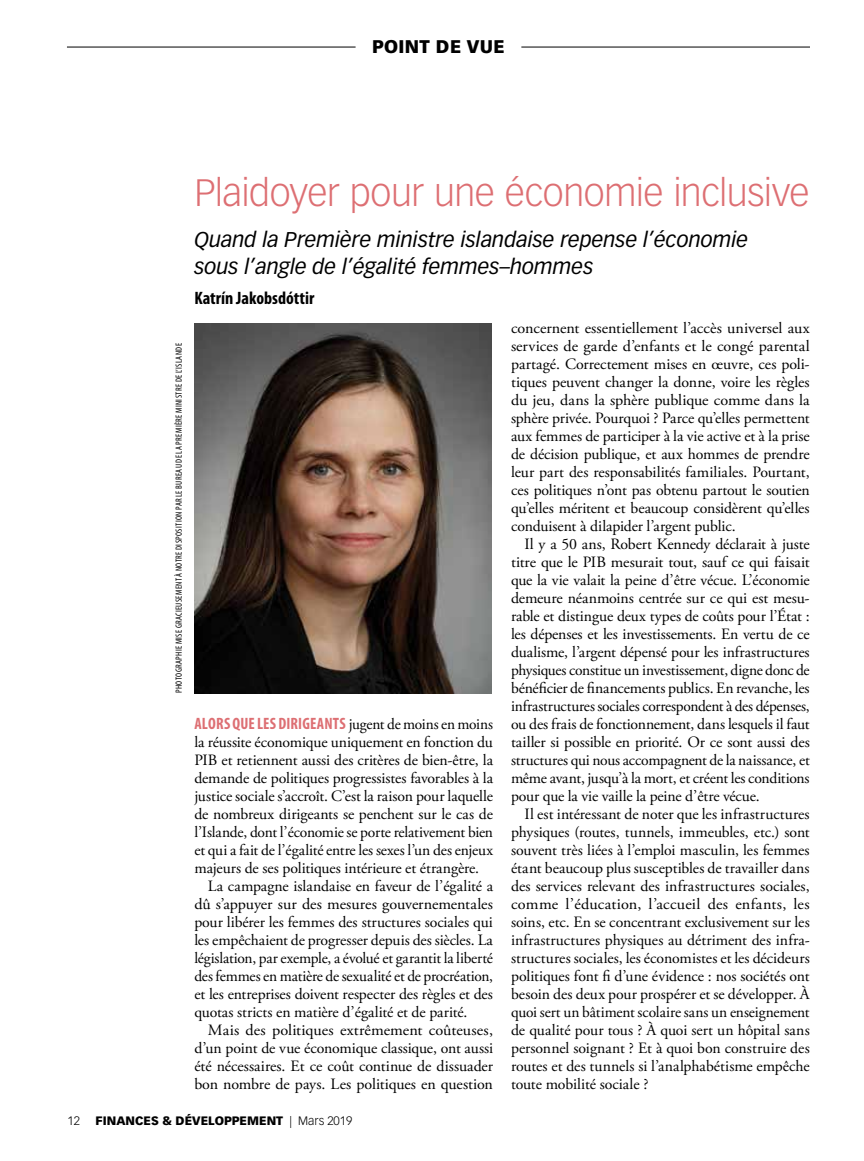
<style>
.page{position:relative;width:864px;height:1161px;background:#fff}
.page>*{position:absolute;margin:0;border:0;box-sizing:border-box;transform-origin:0 0}
.t1{font:300 37.5px "Vectora LT Std";letter-spacing:-.015em;color:#dd6f73}
.t2{font:italic 21px/27px "Vectora LT Std";color:#000}
.t3{font:700 condensed 18px "Myriad Pro";color:#000}
.t4{font:900 18px "Vectora LT Std";letter-spacing:.02em;color:#000}
.t5{font:700 condensed 16.5px "Myriad Pro";letter-spacing:.01em;color:#dd6f73}
.t6{font:15.75px/18px "Adobe Garamond Pro";letter-spacing:-.005em;color:#000;text-align:justify}
.t7{font:900 12px "Vectora LT Std";color:#000}
.t8{font:300 12px "Vectora LT Std";color:#000}
.t9{font:condensed 9px "Myriad Pro";letter-spacing:.035em;color:#000}
.s1{font-family:"Adobe Garamond Pro";font-weight:400;font-stretch:normal;font-size:15.75px;color:#000}
.s2{font-weight:300}
</style>
<div class="page">
<hr style="left:67px;top:47px;width:289px;height:1px;background:#000">
<hr style="left:521px;top:47px;width:289px;height:1px;background:#000">
<img style="left:194px;top:324px;width:298px;height:369px">
<p class="t4" style="left:372px;top:35px;width:134px">POINT DE VUE</p>
<p class="t9" style="left:174px;top:693px;width:351px;rotate:-90deg">PHOTOGRAPHIE MISE GRACIEUSEMENT À NOTRE DISPOSITION PAR LE BUREAU DE LA PREMIÈRE MINISTRE DE L’ISLANDE</p>
<h1 class="t1" style="left:194px;top:171px;width:617px">Plaidoyer pour une économie inclusive</h1>
<h2 class="t2" style="left:194px;top:226px;width:555px">Quand la Première ministre islandaise repense l’économie sous l’angle de l’égalité femmes–hommes</h2>
<p class="t3" style="left:194px;top:288px;width:122px">Katrín Jakobsdóttir</p>
<p class="t5" style="left:195px;top:714px;width:300px">ALORS QUE LES DIRIGEANTS <span class="s1">jugent de moins en moins</span></p>
<p class="t6" style="left:194px;top:734px;width:300px">la réussite économique uniquement en fonction du</p>
<p class="t6" style="left:194px;top:752px;width:300px">PIB et retiennent aussi des critères de bien-être, la</p>
<p class="t6" style="left:194px;top:770px;width:300px">demande de politiques progressistes favorables à la</p>
<p class="t6" style="left:194px;top:788px;width:300px">justice sociale s’accroît. C’est la raison pour laquelle</p>
<p class="t6" style="left:194px;top:806px;width:300px">de nombreux dirigeants se penchent sur le cas de</p>
<p class="t6" style="left:194px;top:824px;width:300px">l’Islande, dont l’économie se porte relativement bien</p>
<p class="t6" style="left:194px;top:842px;width:300px">et qui a fait de l’égalité entre les sexes l’un des enjeux</p>
<p class="t6" style="left:194px;top:860px;width:286px">majeurs de ses politiques intérieure et étrangère.</p>
<p class="t6" style="left:208px;top:878px;width:287px">La campagne islandaise en faveur de l’égalité a</p>
<p class="t6" style="left:194px;top:896px;width:300px">dû s’appuyer sur des mesures gouvernementales</p>
<p class="t6" style="left:194px;top:914px;width:300px">pour libérer les femmes des structures sociales qui</p>
<p class="t6" style="left:194px;top:932px;width:300px">les empêchaient de progresser depuis des siècles. La</p>
<p class="t6" style="left:194px;top:950px;width:300px">législation, par exemple, a évolué et garantit la liberté</p>
<p class="t6" style="left:194px;top:968px;width:300px">des femmes en matière de sexualité et de procréation,</p>
<p class="t6" style="left:194px;top:986px;width:300px">et les entreprises doivent respecter des règles et des</p>
<p class="t6" style="left:194px;top:1004px;width:275px">quotas stricts en matière d’égalité et de parité.</p>
<p class="t6" style="left:208px;top:1022px;width:287px">Mais des politiques extrêmement coûteuses,</p>
<p class="t6" style="left:194px;top:1040px;width:300px">d’un point de vue économique classique, ont aussi</p>
<p class="t6" style="left:194px;top:1058px;width:300px">été nécessaires. Et ce coût continue de dissuader</p>
<p class="t6" style="left:194px;top:1076px;width:300px">bon nombre de pays. Les politiques en question</p>
<p class="t6" style="left:511px;top:320px;width:300px">concernent essentiellement l’accès universel aux services de garde d’enfants et le congé parental partagé. Correctement mises en œuvre, ces poli&shy;tiques peuvent changer la donne, voire les règles du jeu, dans la sphère publique comme dans la sphère privée. Pourquoi ? Parce qu’elles permettent aux femmes de participer à la vie active et à la prise de décision publique, et aux hommes de prendre leur part des responsabilités familiales. Pourtant, ces politiques n’ont pas obtenu partout le soutien qu’elles méritent et beaucoup considèrent qu’elles conduisent à dilapider l’argent public.</p>
<p class="t6" style="left:511px;top:536px;width:300px;text-indent:14px">Il y a 50 ans, Robert Kennedy déclarait à juste titre que le PIB mesurait tout, sauf ce qui faisait que la vie valait la peine d’être vécue. L’économie demeure néanmoins centrée sur ce qui est mesu&shy;rable et distingue deux types de coûts pour l’État : les dépenses et les investissements. En vertu de ce dualisme, l’argent dépensé pour les infrastructures physiques constitue un investissement, digne donc de bénéficier de financements publics. En revanche, les infrastructures sociales correspondent à des dépenses, ou des frais de fonctionnement, dans lesquels il faut tailler si possible en priorité. Or ce sont aussi des structures qui nous accompagnent de la naissance, et même avant, jusqu’à la mort, et créent les conditions pour que la vie vaille la peine d’être vécue.</p>
<p class="t6" style="left:511px;top:806px;width:300px;text-indent:13px">Il est intéressant de noter que les infrastructures physiques (routes, tunnels, immeubles, etc.) sont souvent très liées à l’emploi masculin, les femmes étant beaucoup plus susceptibles de travailler dans des services relevant des infrastructures sociales, comme l’éducation, l’accueil des enfants, les soins, etc. En se concentrant exclusivement sur les infrastructures physiques au détriment des infra&shy;structures sociales, les économistes et les décideurs politiques font fi d’une évidence : nos sociétés ont besoin des deux pour prospérer et se développer. À quoi sert un bâtiment scolaire sans un enseignement de qualité pour tous ? À quoi sert un hôpital sans personnel soignant ? Et à quoi bon construire des routes et des tunnels si l’analphabétisme empêche toute mobilité sociale ?</p>
<p class="t8" style="left:68px;top:1114px;width:14px">12</p>
<p class="t7" style="left:96px;top:1113px;width:258px">FINANCES &amp; DÉVELOPPEMENT <span class="s2">| Mars 2019</span></p>
</div>
